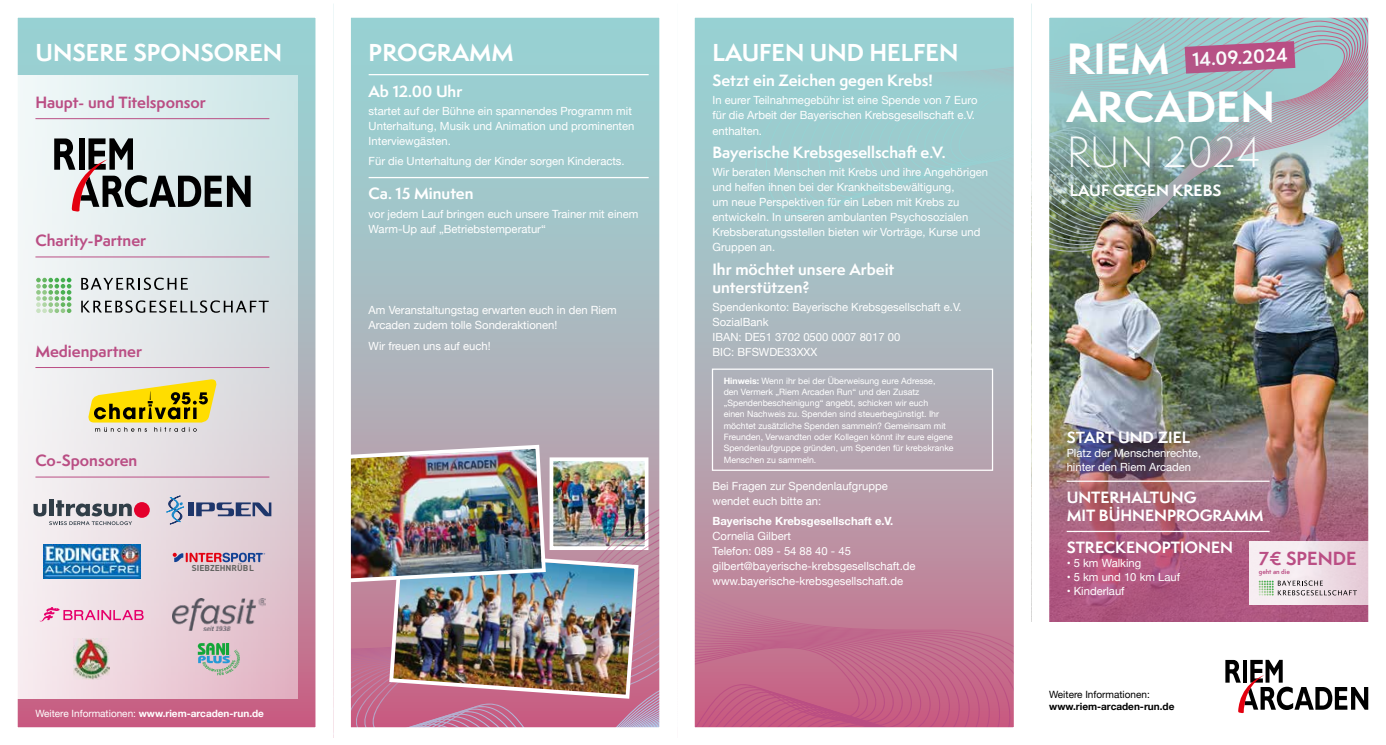
<style>
.page{position:relative;width:1386px;height:745px;background:#fff}
.page>*{position:absolute;margin:0;border:0;box-sizing:border-box;transform-origin:0 0}
.t1{font:700 40.25px "Semplicita Pro";color:#fff}
.t2{font:300 40.25px "Semplicita Pro";color:#fff}
.t3{font:700 22.5px "Semplicita Pro";color:#fff}
.t4{font:700 17.5px "Semplicita Pro";color:#fff}
.t5{font:700 17.5px "Semplicita Pro";color:#ba4e84}
.t6{font:700 15px/18px "Semplicita Pro";color:#fff}
.t7{font:700 15px "Semplicita Pro";color:#ba4e84}
.t8{font:11.25px/15px "Helvetica Neue";color:#fff}
.t9{font:700 11.25px "Helvetica Neue";color:#fff}
.t10{font:700 10px "Helvetica Neue";color:#fff}
.t11{font:700 10px "Helvetica Neue";color:#000}
.t12{font:10px "Helvetica Neue";color:#000}
.t13{font:8.75px/11.2px "Helvetica Neue";color:#fff}
.t14{font:700 8.5px "DIN Pro";color:#636361}
.t15{font:700 6px "Semplicita Pro";color:#ba4e84}
.s1{font-weight:400}
.s2{font-weight:700}
</style>
<div class="page">
<img style="left:19px;top:19px;width:1347px;height:706px">
<div style="left:333px;top:0;width:344px;height:744px;border:18px solid #fff"></div>
<div style="left:677px;top:0;width:354px;height:744px;border:18px solid #fff"></div>
<div style="left:1031px;top:0;width:354px;height:744px;border:18px solid #fff"></div>
<div style="left:1031px;top:622px;width:351px;height:122px;background:#fff"></div>
<svg style="left:1225px;top:659px;width:143px;height:53px"></svg>
<hr style="left:1066px;top:480px;width:203px;height:1px;background:#fff">
<hr style="left:1066px;top:530px;width:203px;height:1px;background:#fff">
<img style="left:1062px;top:203px;width:127px;height:117px">
<h2 class="t3" style="left:35px;top:35px;width:248px">UNSERE SPONSOREN</h2>
<h3 class="t7" style="left:35px;top:91px;width:172px">Haupt- und Titelsponsor</h3>
<h3 class="t7" style="left:35px;top:229px;width:112px">Charity-Partner</h3>
<h3 class="t7" style="left:35px;top:339px;width:108px">Medienpartner</h3>
<h3 class="t7" style="left:35px;top:449px;width:103px">Co-Sponsoren</h3>
<p class="t14" style="left:192px;top:561px;width:64px">SIEBZEHNRÜBL</p>
<p class="t10" style="left:35px;top:704px;width:230px"><span class="s1">Weitere Informationen:</span> www.riem-arcaden-run.de</p>
<h2 class="t3" style="left:369px;top:35px;width:146px">PROGRAMM</h2>
<h3 class="t6" style="left:369px;top:82px;width:95px">Ab 12.00 Uhr</h3>
<p class="t8" style="left:369px;top:104px;width:267px">startet auf der Bühne ein spannendes Programm mit<br>Unterhaltung, Musik und Animation und prominenten<br>Interviewgästen.</p>
<p class="t8" style="left:369px;top:154px;width:257px">Für die Unterhaltung der Kinder sorgen Kinderacts.</p>
<h3 class="t6" style="left:369px;top:184px;width:106px">Ca. 15 Minuten</h3>
<p class="t8" style="left:369px;top:207px;width:271px">vor jedem Lauf bringen euch unsere Trainer mit einem<br>Warm-Up auf „Betriebstemperatur“</p>
<p class="t8" style="left:369px;top:303px;width:249px">Am Veranstaltungstag erwarten euch in den Riem<br>Arcaden zudem tolle Sonderaktionen!</p>
<p class="t8" style="left:369px;top:339px;width:123px">Wir freuen uns auf euch!</p>
<h2 class="t3" style="left:712px;top:35px;width:247px">LAUFEN UND HELFEN</h2>
<h3 class="t6" style="left:712px;top:71px;width:222px">Setzt ein Zeichen gegen Krebs!</h3>
<p class="t8" style="left:712px;top:94px;width:266px">In eurer Teilnahmegebühr ist eine Spende von 7 Euro für die Arbeit der Bayerischen Krebsgesellschaft e.V. enthalten.</p>
<h3 class="t6" style="left:712px;top:143px;width:235px">Bayerische Krebsgesellschaft e.V.</h3>
<p class="t8" style="left:712px;top:165px;width:277px">Wir beraten Menschen mit Krebs und ihre Angehörigen und helfen ihnen bei der Krankheitsbewältigung,<br>um neue Perspektiven für ein Leben mit Krebs zu entwickeln. In unseren ambulanten Psychosozialen Krebsberatungsstellen bieten wir Vorträge, Kurse und Gruppen an.</p>
<h3 class="t6" style="left:712px;top:260px;width:183px">Ihr möchtet unsere Arbeit unterstützen?</h3>
<p class="t8" style="left:712px;top:300px;width:251px">Spendenkonto: Bayerische Krebsgesellschaft e.V.<br>SozialBank<br>IBAN: DE51 3702 0500 0007 8017 00<br>BIC: BFSWDE33XXX</p>
<p class="t13" style="left:723px;top:375px;width:231px"><span class="s2">Hinweis:</span> Wenn ihr bei der Überweisung eure Adresse,<br>den Vermerk „Riem Arcaden Run“ und den Zusatz „Spendenbescheinigung“ angebt, schicken wir euch<br>einen Nachweis zu. Spenden sind steuerbegünstigt. Ihr möchtet zusätzliche Spenden sammeln? Gemeinsam mit Freunden, Verwandten oder Kollegen könnt ihr eure eigene Spendenlaufgruppe gründen, um Spenden für krebskranke Menschen zu sammeln.</p>
<p class="t8" style="left:712px;top:478px;width:177px">Bei Fragen zur Spendenlaufgruppe wendet euch bitte an:</p>
<p class="t9" style="left:712px;top:511px;width:182px">Bayerische Krebsgesellschaft e.V.</p>
<p class="t8" style="left:712px;top:528px;width:204px">Cornelia Gilbert<br>Telefon: 089 - 54 88 40 - 45 gilbert@bayerische-krebsgesellschaft.de www.bayerische-krebsgesellschaft.de</p>
<h1 class="t1" style="left:1066px;top:28px;width:105px">RIEM</h1>
<h3 class="t4" style="left:1191px;top:46px;width:97px;rotate:-3deg">14.09.2024</h3>
<h1 class="t1" style="left:1066px;top:77px;width:210px">ARCADEN</h1>
<h1 class="t2" style="left:1066px;top:125px;width:195px">RUN 2024</h1>
<h3 class="t6" style="left:1069px;top:181px;width:153px">LAUF GEGEN KREBS</h3>
<h3 class="t6" style="left:1066px;top:428px;width:125px">START UND ZIEL</h3>
<p class="t8" style="left:1066px;top:446px;width:136px;line-height:13.8px">Platz der Menschenrechte, hinter den Riem Arcaden</p>
<h3 class="t6" style="left:1066px;top:488px;width:198px">UNTERHALTUNG<br>MIT BÜHNENPROGRAMM</h3>
<h3 class="t6" style="left:1066px;top:538px;width:168px">STRECKENOPTIONEN</h3>
<p class="t8" style="left:1066px;top:556px;width:76px">• 5 km Walking</p>
<p class="t8" style="left:1066px;top:569px;width:115px">• 5 km und 10 km Lauf</p>
<p class="t8" style="left:1066px;top:583px;width:59px">• Kinderlauf</p>
<h3 class="t5" style="left:1258px;top:545px;width:99px">7€ SPENDE</h3>
<p class="t15" style="left:1258px;top:567px;width:33px">geht an die</p>
<p class="t12" style="left:1049px;top:686px;width:102px">Weitere Informationen:</p>
<p class="t11" style="left:1049px;top:697px;width:127px">www.riem-arcaden-run.de</p>
</div>
